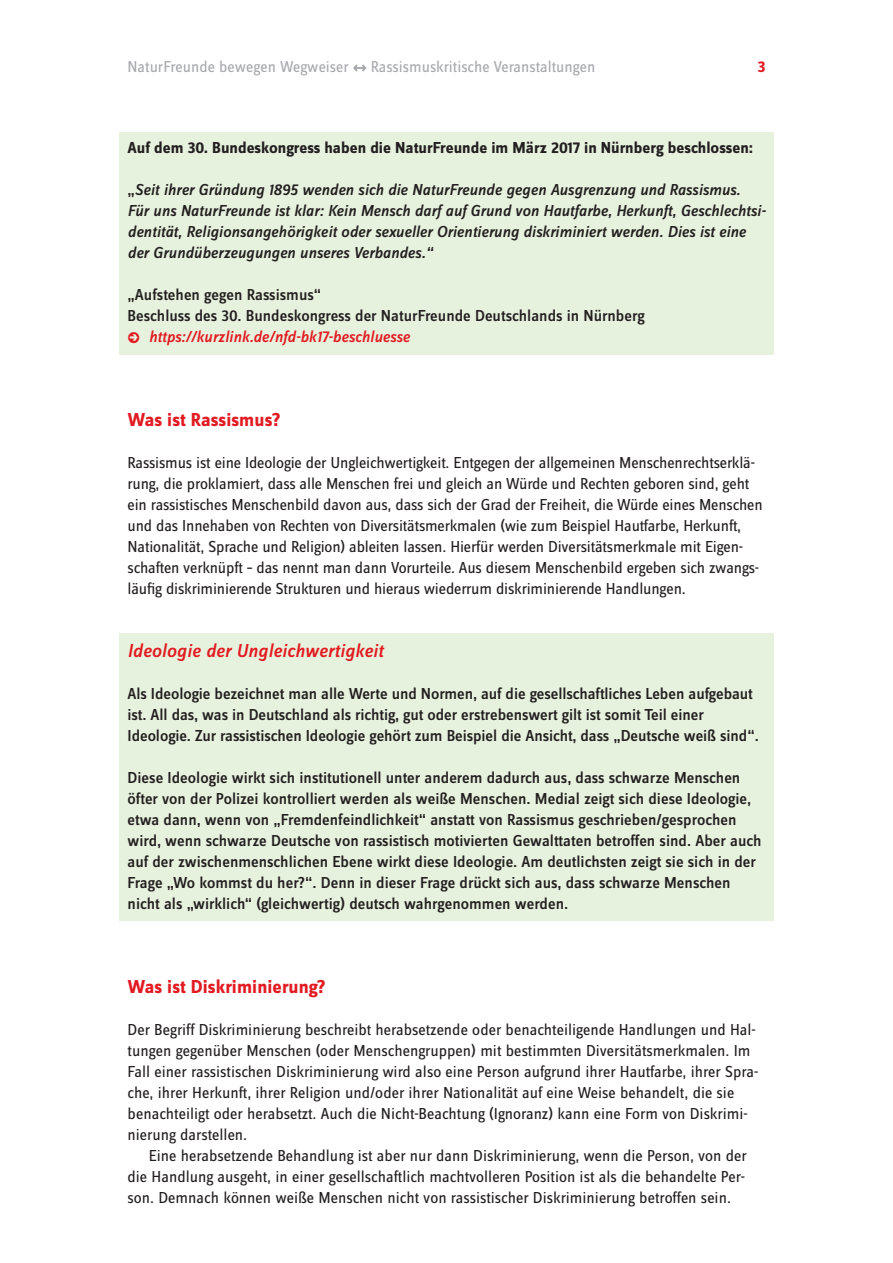
<style>
.page{position:relative;width:893px;height:1263px;background:#fff}
.page>*{position:absolute;margin:0;border:0;box-sizing:border-box;transform-origin:0 0}
.t1{font:700 19.5px "Zine Sans Dis OT";letter-spacing:.005em;color:#e21a21}
.t2{font:italic 500 19.5px "Zine Sans Dis OT";letter-spacing:.005em;color:#e21a21}
.t3{font:16.5px/21px "Zine Sans Dis OT";letter-spacing:-.01em;color:#231f20}
.t4{font:500 16.5px/21px "Zine Sans Dis OT";color:#231f20}
.t5{font:italic 500 16.5px/21px "Zine Sans Dis OT";color:#231f20}
.t6{font:700 16.5px "Zine Sans Dis OT";color:#231f20}
.t7{font:italic 500 16.5px "Zine Sans Dis OT";color:#e21a21}
.t8{font:16.35px "Zine Sans Dis OT";color:#a8a9ad}
.t9{font:700 16.35px "Zine Sans Dis OT";color:#e21a21}
.s1{font-style:normal}
</style>
<div class="page">
<div style="left:119px;top:132px;width:655px;height:222px;background:#e7f2de"></div>
<div style="left:119px;top:633px;width:655px;height:37px;background:#e7f2de"></div>
<div style="left:119px;top:657px;width:655px;height:264px;background:#e7f2de"></div>
<svg style="left:353px;top:65px;width:13px;height:6px"></svg>
<p class="t8" style="left:128px;top:59px;width:223px">NaturFreunde bewegen Wegweiser</p>
<p class="t8" style="left:371px;top:59px;width:226px">Rassismuskritische Veranstaltungen</p>
<p class="t9" style="left:758px;top:59px;width:9px">3</p>
<p class="t6" style="left:128px;top:139px;width:627px">Auf dem 30. Bundeskongress haben die NaturFreunde im März 2017 in Nürnberg beschlossen:</p>
<p class="t5" style="left:128px;top:180px;width:640px"><span class="s1">„</span>Seit ihrer Gründung 1895 wenden sich die NaturFreunde gegen Ausgrenzung und Rassismus.<br>Für uns NaturFreunde ist klar: Kein Mensch darf auf Grund von Hautfarbe, Herkunft, Geschlechtsi&shy;dentität, Religionsangehörigkeit oder sexueller Orientierung diskriminiert werden. Dies ist eine der Grundüberzeugungen unseres Verbandes.“</p>
<p class="t4" style="left:128px;top:285px;width:519px">„Aufstehen gegen Rassismus“<br>Beschluss des 30. Bundeskongress der NaturFreunde Deutschlands in Nürnberg</p>
<p class="t7" style="left:149px;top:328px;width:263px">https://kurzlink.de/nfd-bk17-beschluesse</p>
<p class="t1" style="left:128px;top:409px;width:154px">Was ist Rassismus?</p>
<p class="t3" style="left:128px;top:453px;width:637px">Rassismus ist eine Ideologie der Ungleichwertigkeit. Entgegen der allgemeinen Menschenrechtserklä&shy;rung, die proklamiert, dass alle Menschen frei und gleich an Würde und Rechten geboren sind, geht ein rassistisches Menschenbild davon aus, dass sich der Grad der Freiheit, die Würde eines Menschen und das Innehaben von Rechten von Diversitätsmerkmalen (wie zum Beispiel Hautfarbe, Herkunft, Nationalität, Sprache und Religion) ableiten lassen. Hierfür werden Diversitätsmerkmale mit Eigen&shy;schaften verknüpft – das nennt man dann Vorurteile. Aus diesem Menschenbild ergeben sich zwangs&shy;läufig diskriminierende Strukturen und hieraus wiederrum diskriminierende Handlungen.</p>
<p class="t2" style="left:128px;top:641px;width:257px">Ideologie der Ungleichwertigkeit</p>
<p class="t4" style="left:128px;top:684px;width:633px">Als Ideologie bezeichnet man alle Werte und Normen, auf die gesellschaftliches Leben aufgebaut ist. All das, was in Deutschland als richtig, gut oder erstrebenswert gilt ist somit Teil einer<br>Ideologie. Zur rassistischen Ideologie gehört zum Beispiel die Ansicht, dass „Deutsche weiß sind“.</p>
<p class="t4" style="left:128px;top:768px;width:636px">Diese Ideologie wirkt sich institutionell unter anderem dadurch aus, dass schwarze Menschen öfter von der Polizei kontrolliert werden als weiße Menschen. Medial zeigt sich diese Ideologie, etwa dann, wenn von „Fremdenfeindlichkeit“ anstatt von Rassismus geschrieben/gesprochen wird, wenn schwarze Deutsche von rassistisch motivierten Gewalttaten betroffen sind. Aber auch auf der zwischenmenschlichen Ebene wirkt diese Ideologie. Am deutlichsten zeigt sie sich in der Frage „Wo kommst du her?“. Denn in dieser Frage drückt sich aus, dass schwarze Menschen nicht als „wirklich“ (gleichwertig) deutsch wahrgenommen werden.</p>
<p class="t1" style="left:128px;top:976px;width:200px">Was ist Diskriminierung?</p>
<p class="t3" style="left:128px;top:1020px;width:632px">Der Begriff Diskriminierung beschreibt herabsetzende oder benachteiligende Handlungen und Hal&shy;tungen gegenüber Menschen (oder Menschengruppen) mit bestimmten Diversitätsmerkmalen. Im Fall einer rassistischen Diskriminierung wird also eine Person aufgrund ihrer Hautfarbe, ihrer Spra&shy;che, ihrer Herkunft, ihrer Religion und/oder ihrer Nationalität auf eine Weise behandelt, die sie benachteiligt oder herabsetzt. Auch die Nicht-Beachtung (Ignoranz) kann eine Form von Diskrimi&shy;nierung darstellen.</p>
<p class="t3" style="left:128px;top:1146px;width:621px;text-align:justify;text-indent:21px">Eine herabsetzende Behandlung ist aber nur dann Diskriminierung, wenn die Person, von der die Handlung ausgeht, in einer gesellschaftlich machtvolleren Position ist als die behandelte Per&shy;son. Demnach können weiße Menschen nicht von rassistischer Diskriminierung betroffen sein.</p>
</div>
